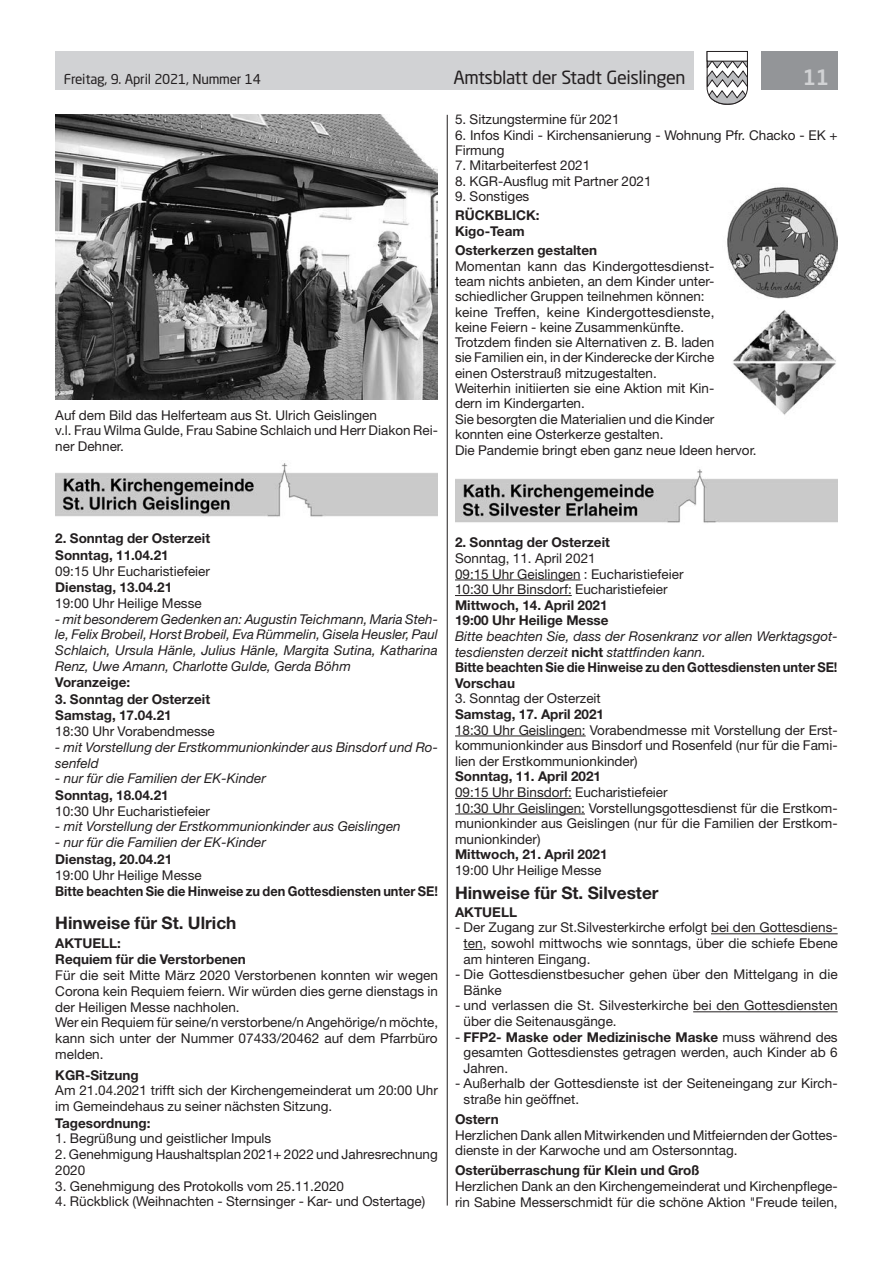
<style>
.page{position:relative;width:893px;height:1263px;background:#fff}
.page>*{position:absolute;margin:0;border:0;box-sizing:border-box;transform-origin:0 0}
.t1{font:500 21px "Neo Sans Std";color:#d1d2d4}
.t2{font:18px "Neo Sans Std";letter-spacing:-.02em;color:#231f20}
.t3{font:700 17.25px "Helvetica Neue LT Std";color:#231f20}
.t4{font:13.5px/15.6px "Helvetica Neue LT Std";color:#231f20}
.t5{font:italic 13.5px/15.8px "Helvetica Neue LT Std";color:#231f20}
.t6{font:700 13.5px/16.5px "Helvetica Neue LT Std";color:#231f20}
.t7{font:700 13.5px "Helvetica Neue LT Std";color:#231f20;scale:.95 1}
.t8{font:13.5px "Neo Sans Std";letter-spacing:-.015em;color:#231f20}
.s1{font-weight:700;font-style:normal}
.s2{font-weight:700}
</style>
<div class="page">
<div style="left:55px;top:51px;width:639px;height:38px;background:#d1d2d4"></div>
<div style="left:761px;top:51px;width:77px;height:38px;background:#939598"></div>
<svg style="left:706px;top:51px;width:42px;height:54px"></svg>
<div style="left:707px;top:51px;width:40px;height:10px;background:#fff"></div>
<div style="left:707px;top:51px;width:41px;height:10px;border:1px solid #231f20"></div>
<hr style="left:447px;top:115px;width:1px;height:1090px;background:#231f20">
<img style="left:55px;top:115px;width:382px;height:285px">
<img style="left:55px;top:463px;width:383px;height:54px">
<hr style="left:455px;top:580px;width:125px;height:1px;background:#231f20">
<hr style="left:455px;top:595px;width:117px;height:1px;background:#231f20">
<hr style="left:455px;top:736px;width:131px;height:1px;background:#231f20">
<hr style="left:455px;top:798px;width:117px;height:1px;background:#231f20">
<hr style="left:455px;top:814px;width:130px;height:1px;background:#231f20">
<hr style="left:711px;top:933px;width:127px;height:1px;background:#231f20">
<svg style="left:464px;top:949px;width:19px;height:1px"></svg>
<hr style="left:693px;top:1011px;width:145px;height:1px;background:#231f20">
<img style="left:455px;top:469px;width:383px;height:54px">
<img style="left:727px;top:187px;width:111px;height:112px">
<img style="left:733px;top:310px;width:103px;height:105px">
<p class="t8" style="left:64px;top:71px;width:199px">Freitag, 9. April 2021, Nummer 14</p>
<h2 class="t2" style="left:453px;top:66px;width:234px">Amtsblatt der Stadt Geislingen</h2>
<h1 class="t1" style="left:803px;top:64px;width:28px">11</h1>
<p class="t4" style="left:55px;top:407px;width:384px">Auf dem Bild das Helferteam aus St. Ulrich Geislingen<br>v.l. Frau Wilma Gulde, Frau Sabine Schlaich und Herr Diakon Rei&shy;ner Dehner.</p>
<p class="t4" style="left:455px;top:112px;width:166px">5. Sitzungstermine für 2021</p>
<p class="t4" style="left:455px;top:127px;width:384px">6. Infos Kindi - Kirchensanierung - Wohnung Pfr. Chacko - EK +<br>Firmung</p>
<p class="t4" style="left:455px;top:158px;width:137px">7. Mitarbeiterfest 2021</p>
<p class="t4" style="left:455px;top:173px;width:198px">8. KGR-Ausflug mit Partner 2021</p>
<p class="t4" style="left:455px;top:188px;width:76px">9. Sonstiges</p>
<p class="t6" style="left:455px;top:208px;width:86px;line-height:15.3px">RÜCKBLICK:<br>Kigo-Team</p>
<p class="t6" style="left:455px;top:242px;width:144px">Osterkerzen gestalten</p>
<p class="t4" style="left:455px;top:258px;width:303px">Momentan kann das Kindergottesdienst-<br>team nichts anbieten, an dem Kinder unter&shy;schiedlicher Gruppen teilnehmen können:<br>keine Treffen, keine Kindergottesdienste,<br>keine Feiern - keine Zusammenkünfte.<br>Trotzdem finden sie Alternativen z. B. laden<br>sie Familien ein, in der Kinderecke der Kirche<br>einen Osterstrauß mitzugestalten.<br>Weiterhin initiierten sie eine Aktion mit Kin-<br>dern im Kindergarten.<br>Sie besorgten die Materialien und die Kinder konnten eine Osterkerze gestalten.<br>Die Pandemie bringt eben ganz neue Ideen hervor.</p>
<p class="t6" style="left:55px;top:530px;width:156px">2. Sonntag der Osterzeit<br>Sonntag, 11.04.21</p>
<p class="t4" style="left:55px;top:563px;width:156px">09:15 Uhr Eucharistiefeier</p>
<p class="t6" style="left:55px;top:579px;width:118px">Dienstag, 13.04.21</p>
<p class="t4" style="left:55px;top:595px;width:148px">19:00 Uhr Heilige Messe</p>
<p class="t5" style="left:55px;top:611px;width:384px;text-align:justify">- mit besonderem Gedenken an: Augustin Teichmann, Maria Steh&shy;le, Felix Brobeil, Horst Brobeil, Eva Rümmelin, Gisela Heusler, Paul Schlaich, Ursula Hänle, Julius Hänle, Margita Sutina, Katharina Renz, Uwe Amann, Charlotte Gulde, Gerda Böhm</p>
<p class="t6" style="left:55px;top:674px;width:77px">Voranzeige:</p>
<p class="t6" style="left:55px;top:690px;width:156px">3. Sonntag der Osterzeit<br>Samstag, 17.04.21</p>
<p class="t4" style="left:55px;top:723px;width:161px">18:30 Uhr Vorabendmesse</p>
<p class="t5" style="left:55px;top:739px;width:384px">- mit Vorstellung der Erstkommunionkinder aus Binsdorf und Ro&shy;senfeld</p>
<p class="t5" style="left:55px;top:770px;width:212px">- nur für die Familien der EK-Kinder</p>
<p class="t6" style="left:55px;top:787px;width:115px">Sonntag, 18.04.21</p>
<p class="t4" style="left:55px;top:803px;width:156px">10:30 Uhr Eucharistiefeier</p>
<p class="t5" style="left:55px;top:818px;width:347px">- mit Vorstellung der Erstkommunionkinder aus Geislingen</p>
<p class="t5" style="left:55px;top:834px;width:212px">- nur für die Familien der EK-Kinder</p>
<p class="t6" style="left:55px;top:850px;width:118px">Dienstag, 20.04.21</p>
<p class="t4" style="left:55px;top:867px;width:148px">19:00 Uhr Heilige Messe</p>
<p class="t7" style="left:55px;top:883px;width:404px">Bitte beachten Sie die Hinweise zu den Gottesdiensten unter SE!</p>
<p class="t3" style="left:55px;top:912px;width:183px">Hinweise für St. Ulrich</p>
<p class="t6" style="left:55px;top:934px;width:192px">AKTUELL:<br>Requiem für die Verstorbenen</p>
<p class="t4" style="left:55px;top:967px;width:384px">Für die seit Mitte März 2020 Verstorbenen konnten wir wegen Corona kein Requiem feiern. Wir würden dies gerne dienstags in der Heiligen Messe nachholen.<br>Wer ein Requiem für seine/n verstorbene/n Angehörige/n möchte, kann sich unter der Nummer 07433/20462 auf dem Pfarrbüro melden.</p>
<p class="t6" style="left:55px;top:1066px;width:85px">KGR-Sitzung</p>
<p class="t4" style="left:55px;top:1082px;width:384px">Am 21.04.2021 trifft sich der Kirchengemeinderat um 20:00 Uhr im Gemeindehaus zu seiner nächsten Sitzung.</p>
<p class="t6" style="left:55px;top:1114px;width:97px">Tagesordnung:</p>
<p class="t4" style="left:55px;top:1131px;width:218px">1. Begrüßung und geistlicher Impuls</p>
<p class="t4" style="left:55px;top:1146px;width:384px">2. Genehmigung Haushaltsplan 2021+ 2022 und Jahresrechnung<br>2020</p>
<p class="t4" style="left:55px;top:1178px;width:290px">3. Genehmigung des Protokolls vom 25.11.2020</p>
<p class="t4" style="left:55px;top:1194px;width:372px">4. Rückblick (Weihnachten - Sternsinger - Kar- und Ostertage)</p>
<p class="t6" style="left:455px;top:534px;width:156px">2. Sonntag der Osterzeit</p>
<p class="t4" style="left:455px;top:550px;width:230px">Sonntag, 11. April 2021<br>09:15 Uhr Geislingen : Eucharistiefeier<br>10:30 Uhr Binsdorf: Eucharistiefeier</p>
<p class="t6" style="left:455px;top:597px;width:155px;line-height:15.6px">Mittwoch, 14. April 2021<br>19:00 Uhr Heilige Messe</p>
<p class="t5" style="left:455px;top:628px;width:384px">Bitte beachten Sie, dass der Rosenkranz vor allen Werktagsgot&shy;tesdiensten derzeit <span class="s1">nicht</span> stattfinden kann.<br><span class="s1">Bitte beachten Sie die Hinweise zu den Gottesdiensten unter SE!<br>Vorschau</span></p>
<p class="t4" style="left:455px;top:691px;width:147px">3. Sonntag der Osterzeit</p>
<p class="t6" style="left:455px;top:706px;width:151px">Samstag, 17. April 2021</p>
<p class="t4" style="left:455px;top:722px;width:384px;text-align:justify">18:30 Uhr Geislingen: Vorabendmesse mit Vorstellung der Erst&shy;kommunionkinder aus Binsdorf und Rosenfeld (nur für die Fami&shy;lien der Erstkommunionkinder)</p>
<p class="t6" style="left:455px;top:768px;width:148px">Sonntag, 11. April 2021</p>
<p class="t4" style="left:455px;top:784px;width:384px">09:15 Uhr Binsdorf: Eucharistiefeier<br>10:30 Uhr Geislingen: Vorstellungsgottesdienst für die Erstkom&shy;munionkinder aus Geislingen (nur für die Familien der Erstkom&shy;munionkinder)</p>
<p class="t6" style="left:455px;top:846px;width:154px">Mittwoch, 21. April 2021</p>
<p class="t4" style="left:455px;top:862px;width:148px">19:00 Uhr Heilige Messe</p>
<p class="t3" style="left:455px;top:882px;width:205px">Hinweise für St. Silvester</p>
<p class="t6" style="left:455px;top:903px;width:64px">AKTUELL</p>
<p class="t4" style="left:464px;top:920px;width:376px;text-align:justify;text-indent:-9px">- Der Zugang zur St.Silvesterkirche erfolgt bei den Gottesdiens&shy;ten, sowohl mittwochs wie sonntags, über die schiefe Ebene am hinteren Eingang.</p>
<p class="t4" style="left:464px;top:966px;width:376px;text-indent:-9px">- Die Gottesdienstbesucher gehen über den Mittelgang in die<br>Bänke</p>
<p class="t4" style="left:464px;top:998px;width:376px;text-indent:-9px">- und verlassen die St. Silvesterkirche bei den Gottesdiensten über die Seitenausgänge.</p>
<p class="t4" style="left:464px;top:1029px;width:376px;text-align:justify;text-indent:-9px">- <span class="s2">FFP2- Maske oder Medizinische Maske</span> muss während des gesamten Gottesdienstes getragen werden, auch Kinder ab 6<br>Jahren.</p>
<p class="t4" style="left:464px;top:1076px;width:376px;text-indent:-9px">- Außerhalb der Gottesdienste ist der Seiteneingang zur Kirch&shy;straße hin geöffnet.</p>
<p class="t6" style="left:455px;top:1110px;width:45px">Ostern</p>
<p class="t4" style="left:455px;top:1127px;width:384px">Herzlichen Dank allen Mitwirkenden und Mitfeiernden der Gottes&shy;dienste in der Karwoche und am Ostersonntag.</p>
<p class="t6" style="left:455px;top:1162px;width:246px">Osterüberraschung für Klein und Groß</p>
<p class="t4" style="left:455px;top:1178px;width:384px">Herzlichen Dank an den Kirchengemeinderat und Kirchenpflege&shy;rin Sabine Messerschmidt für die schöne Aktion "Freude teilen,</p>
</div>
